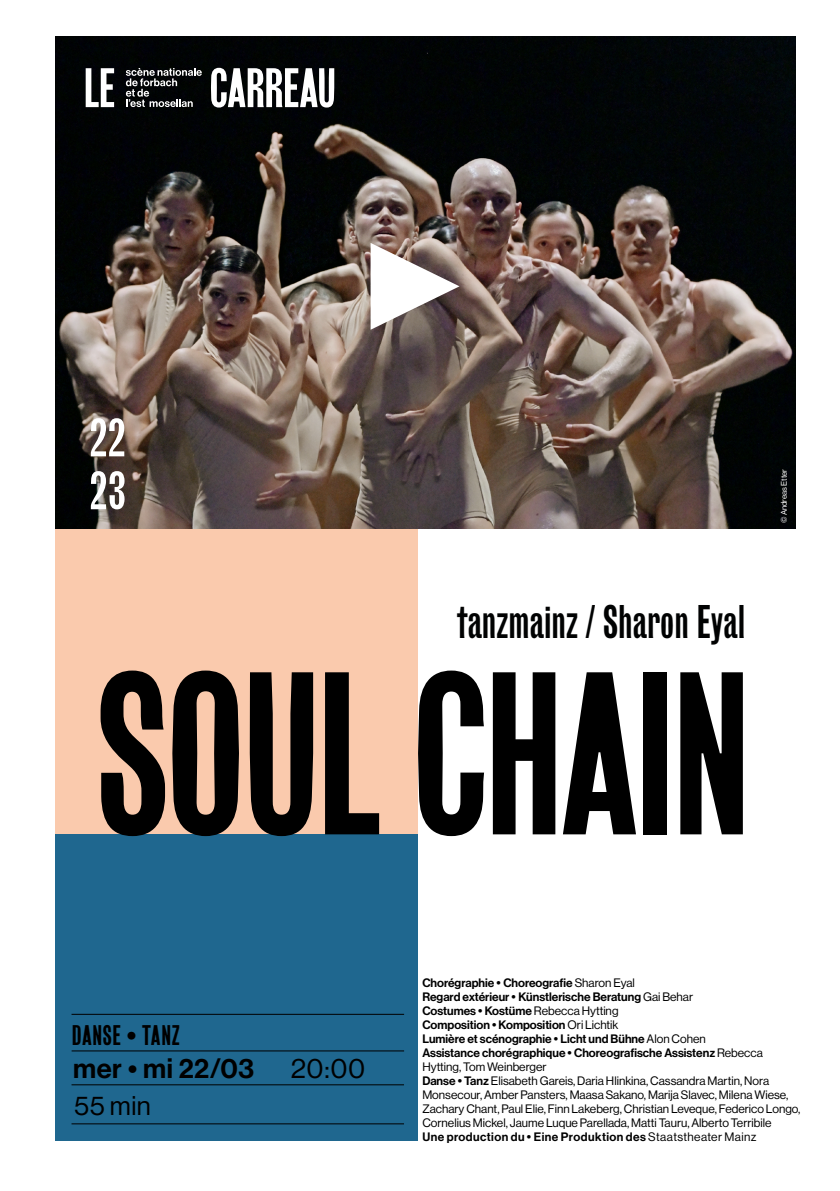
<style>
.page{position:relative;width:840px;height:1191px;background:#fff}
.page>*{position:absolute;margin:0;border:0;box-sizing:border-box;transform-origin:0 0}
.t1{font:216px "Girott";letter-spacing:-.02em;color:#000}
.t2{font:50.6px/52.8px "Girott";color:#fff}
.t3{font:44px "Girott";color:#010202}
.t4{font:27.6px "Neue Haas Display Mediu";letter-spacing:.02em;color:#000}
.t5{font:27.6px "N Haas Grotesk DS Pro 55 Rg";color:#000}
.t6{font:26.4px "Girott";letter-spacing:.025em;color:#000}
.t7{font:26.4px "N Haas Grotesk DS Pro 55 Rg";color:#000}
.t8{font:12px/14px "N Haas Grotesk DS Pro 55 Rg";color:#000}
.t9{font:12px/14px "Neue Haas Display Mediu";color:#000}
.t10{font:12px "Neue Haas Display Mediu";letter-spacing:.04em;color:#000}
.t11{font:8px "N Haas Grotesk DS Pro 55 Rg";color:#fff}
.s1{font-family:"Girott"}
.s2{font-family:"N Haas Grotesk DS Pro 55 Rg"}
.s3{font-family:"Neue Haas Display Mediu"}
</style>
<div class="page">
<div style="left:55px;top:528px;width:362px;height:307px;background:#facaad"></div>
<img style="left:55px;top:37px;width:739px;height:491px">
<div style="left:55px;top:834px;width:362px;height:306px;background:#1f678f"></div>
<hr style="left:71px;top:1013px;width:333px;height:1px;background:#000">
<svg style="left:126px;top:68px;width:76px;height:39px;background:#3d3e40"></svg>
<svg style="left:86px;top:68px;width:28px;height:39px"></svg>
<svg style="left:211px;top:68px;width:123px;height:40px"></svg>
<hr style="left:71px;top:1084px;width:333px;height:1px;background:#000">
<hr style="left:71px;top:1123px;width:333px;height:1px;background:#000">
<hr style="left:72px;top:1050px;width:332px;height:1px;background:#000">
<svg style="left:365px;top:235px;width:96px;height:103px"></svg>
<h2 class="t2" style="left:89px;top:411px;width:38px">22<br>23</h2>
<h3 class="t3" style="left:456px;top:597px;width:290px">tanzmainz / Sharon Eyal</h3>
<h1 class="t1" style="left:96px;top:633px;width:656px">SOUL CHAIN</h1>
<p class="t11" style="left:779px;top:523px;width:56px;rotate:-90deg">© Andreas Etter</p>
<h3 class="t6" style="left:72px;top:1020px;width:110px">DANSE • TANZ</h3>
<h3 class="t4" style="left:73px;top:1052px;width:182px">mer • mi 22/03</h3>
<h3 class="t5" style="left:291px;top:1052px;width:76px">20:00</h3>
<h3 class="t7" style="left:74px;top:1090px;width:78px">55 min</h3>
<p class="t9" style="left:422px;top:975px;width:342px">Chorégraphie <span class="s1">•</span> Choreografie <span class="s2">Sharon Eyal<br></span>Regard extérieur <span class="s1">•</span> Künstlerische Beratung <span class="s2">Gai Behar<br></span>Costumes <span class="s1">•</span> Kostüme <span class="s2">Rebecca Hytting<br></span>Composition <span class="s1">•</span> Komposition <span class="s2">Ori Lichtik<br></span>Lumière et scénographie <span class="s1">•</span> Licht und Bühne <span class="s2">Alon Cohen </span>Assistance chorégraphique <span class="s1">•</span> Choreografische Assistenz <span class="s2">Rebecca</span></p>
<p class="t8" style="left:422px;top:1059px;width:379px">Hytting, Tom Weinberger<br><span class="s3">Danse</span> <span class="s1">•</span> <span class="s3">Tanz</span> Elisabeth Gareis, Daria Hlinkina, Cassandra Martin, Nora Monsecour, Amber Pansters, Maasa Sakano, Marija Slavec, Milena Wiese, Zachary Chant, Paul Elie, Finn Lakeberg, Christian Leveque, Federico Longo, Cornelius Mickel, Jaume Luque Parellada, Matti Tauru, Alberto Terribile</p>
<p class="t10" style="left:422px;top:1129px;width:335px">Une production du <span class="s1">•</span> Eine Produktion des <span class="s2">Staatstheater Mainz</span></p>
</div>
